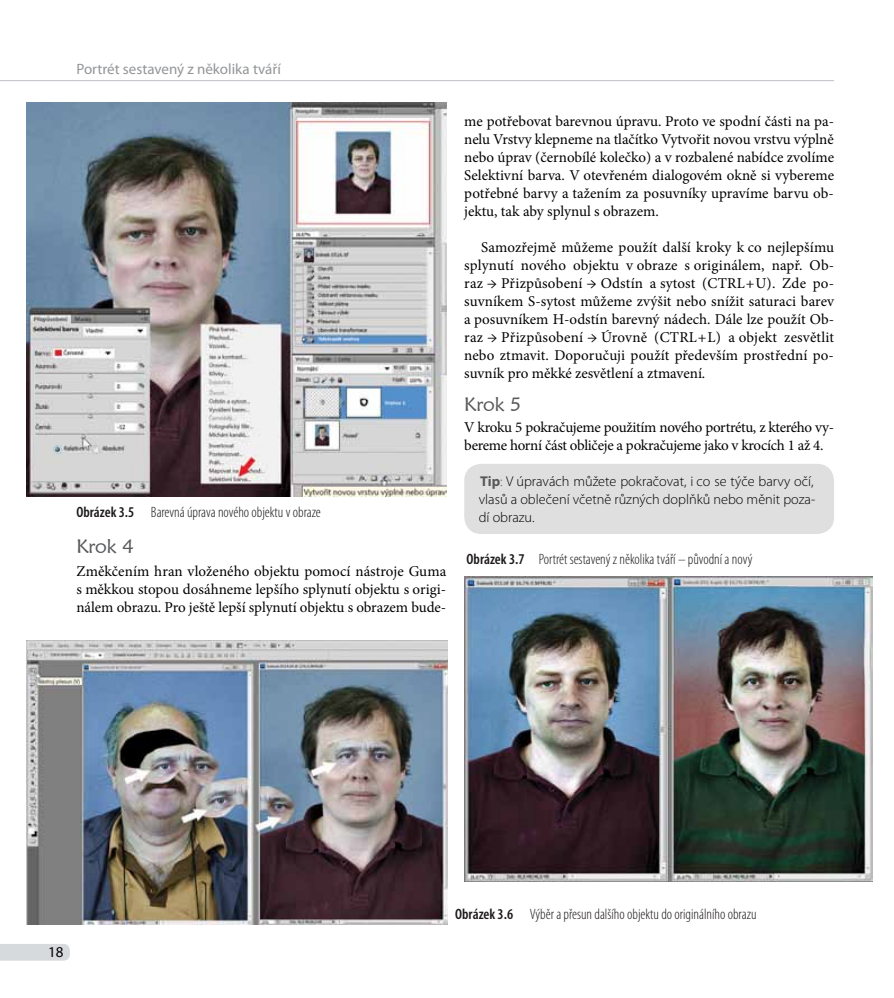
<style>
.page{position:relative;width:894px;height:998px;background:#fff}
.page>*{position:absolute;margin:0;border:0;box-sizing:border-box;transform-origin:0 0}
.t1{font:19.5px "Maiandra GD";letter-spacing:-.01em;color:#58595b}
.t2{font:15px/18px "Minion Pro";letter-spacing:-.01em;color:#000;text-align:justify}
.t3{font:300 condensed 15px "Myriad Pro";color:#1d191c}
.t4{font:15px "Myriad Pro";color:#939598}
.t5{font:15px "Myriad Pro";color:#000}
.t6{font:300 14.25px/18px "Myriad Pro";color:#000;text-align:justify}
.s1{font-weight:600}
.s2{font-weight:700;color:#58595b}
.s3{color:#58595b}
</style>
<div class="page">
<svg style="left:0;top:944px;width:70px;height:17px"></svg>
<hr style="left:0;top:80px;width:833px;height:1px;background:#bdc1c6">
<div style="left:464px;top:464px;width:369px;height:70px;background:#dfdfdf;border-radius:17px"></div>
<img style="left:26px;top:103px;width:420px;height:393px">
<img style="left:464px;top:576px;width:408px;height:306px">
<img style="left:26px;top:640px;width:421px;height:285px">
<p class="t4" style="left:76px;top:60px;width:206px">Portrét sestavený z několika tváří</p>
<p class="t3" style="left:76px;top:504px;width:246px"><span class="s1">Obrázek 3.5</span> Barevná úprava nového objektu v obraze</p>
<h1 class="t1" style="left:76px;top:535px;width:59px">krok 4</h1>
<p class="t2" style="left:76px;top:562px;width:371px">Změkčením hran vloženého objektu pomocí nástroje Guma s měkkou stopou dosáhneme lepšího splynutí objektu s origi&shy;nálem obrazu. Pro ještě lepší splynutí objektu s obrazem bude-</p>
<p class="t2" style="left:464px;top:112px;width:371px">me potřebovat barevnou úpravu. Proto ve spodní části na pa&shy;nelu Vrstvy klepneme na tlačítko Vytvořit novou vrstvu výplně nebo úprav (černobílé kolečko) a v rozbalené nabídce zvolíme Selektivní barva. V otevřeném dialogovém okně si vybereme potřebné barvy a tažením za posuvníky upravíme barvu ob&shy;jektu, tak aby splynul s obrazem.</p>
<p class="t2" style="left:464px;top:238px;width:371px;text-indent:17px">Samozřejmě můžeme použít další kroky k co nejlepšímu splynutí nového objektu v obraze s originálem, např. Ob&shy;raz → Přizpůsobení → Odstín a sytost (CTRL + U). Zde po&shy;suvníkem S-sytost můžeme zvýšit nebo snížit saturaci barev a posuvníkem H-odstín barevný nádech. Dále lze použít Ob&shy;raz → Přizpůsobení → Úrovně (CTRL + L) a objekt zesvětlit nebo ztmavit. Doporučuji použít především prostřední po&shy;suvník pro měkké zesvětlení a ztmavení.</p>
<h1 class="t1" style="left:464px;top:393px;width:59px">krok 5</h1>
<p class="t2" style="left:464px;top:418px;width:371px">V kroku 5 pokračujeme použitím nového portrétu, z kterého vy&shy;bereme horní část obličeje a pokračujeme jako v krocích 1 až 4.</p>
<p class="t6" style="left:478px;top:472px;width:338px"><span class="s2">Tip</span><span class="s3">:</span> V úpravách můžete pokračovat, i co se týče barvy očí, vlasů a oblečení včetně různých doplňků nebo měnit poza&shy;dí obrazu.</p>
<p class="t3" style="left:466px;top:551px;width:287px"><span class="s1">Obrázek 3.7</span> Portrét sestavený z několika tváří – původní a nový</p>
<p class="t5" style="left:48px;top:943px;width:17px">18</p>
<p class="t3" style="left:455px;top:906px;width:302px"><span class="s1">Obrázek 3.6</span> Výběr a přesun dalšího objektu do originálního obrazu</p>
</div>
